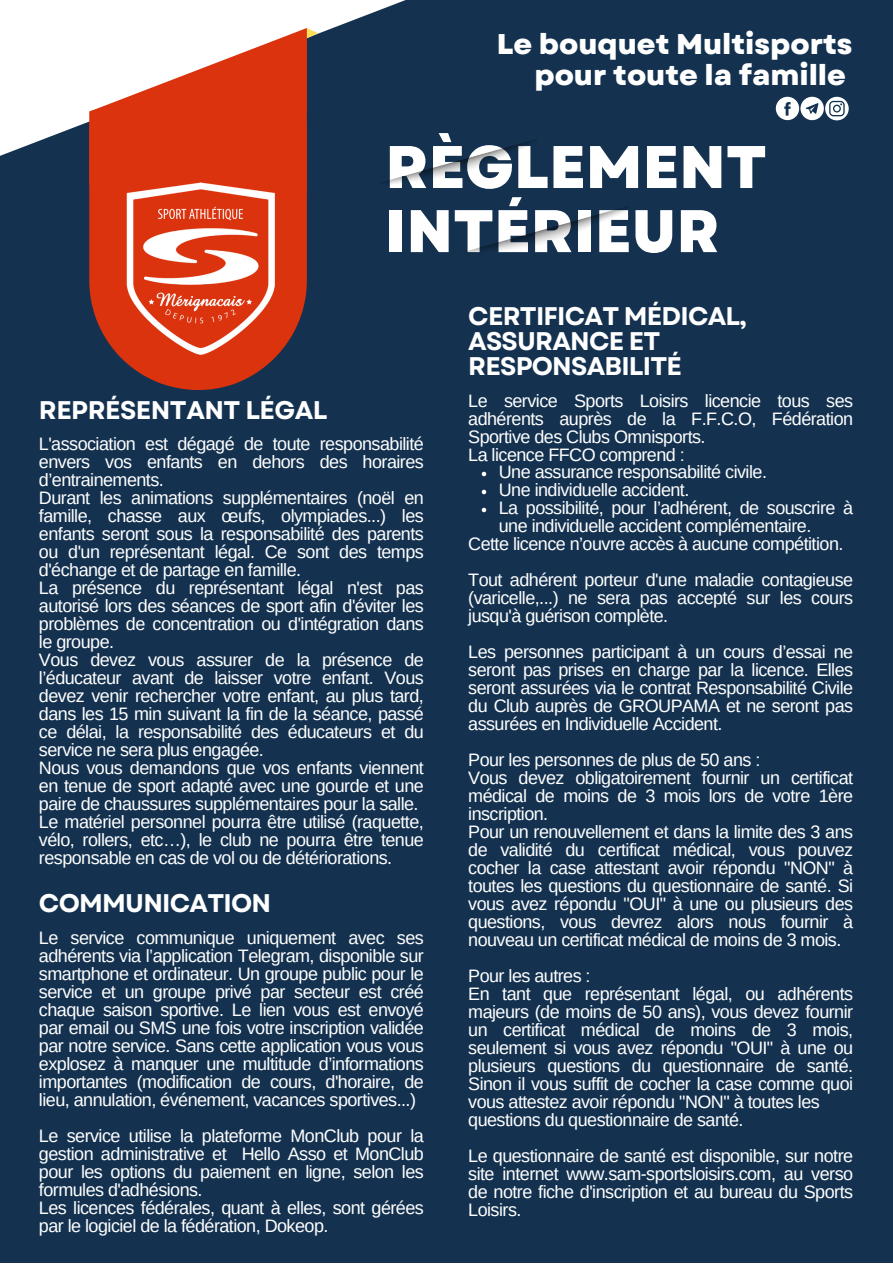
<style>
.page{position:relative;width:893px;height:1264px;background:#fff}
.page>*{position:absolute;margin:0;border:0;box-sizing:border-box;transform-origin:0 0}
.t1{font:800 60px "Garet";color:#fff}
.t2{font:800 28.5px/31.5px "Garet";color:#fff;text-align:right}
.t3{font:700 25.5px/24.8px "Garet";letter-spacing:-.03em;color:#fff}
.t4{font:18px/18px "Arimo";letter-spacing:-.03em;color:#fff;text-align:justify}
</style>
<div class="page">
<div style="left:0;top:0;width:892px;height:1262px;background:#143250"></div>
<svg style="left:0;top:0;width:405px;height:156px;fill:#fff"></svg>
<svg style="left:89px;top:195px;width:218px;height:195px;fill:#da330e"></svg>
<svg style="left:89px;top:28px;width:229px;height:167px;background:#d96850"></svg>
<img style="left:116px;top:175px;width:163px;height:185px">
<svg style="left:775px;top:97px;width:73px;height:23px"></svg>
<img style="left:380px;top:139px;width:155px;height:44px">
<img style="left:465px;top:206px;width:164px;height:47px">
<svg style="left:481px;top:472px;width:5px;height:4px"></svg>
<svg style="left:481px;top:490px;width:5px;height:4px"></svg>
<svg style="left:481px;top:507px;width:5px;height:5px"></svg>
<p class="t2" style="left:497px;top:28px;width:357px">Le bouquet Multisports pour toute la famille</p>
<p class="t1" style="left:385px;top:124px;width:383px">RÈGLEMENT</p>
<p class="t1" style="left:385px;top:188px;width:335px">INTÉRIEUR</p>
<p class="t3" style="left:39px;top:397px;width:290px">REPRÉSENTANT LÉGAL</p>
<p class="t4" style="left:39px;top:434px;width:386px">L'association est dégagé de toute responsabilité envers vos enfants en dehors des horaires d’entrainements.</p>
<p class="t4" style="left:39px;top:488px;width:386px">Durant les animations supplémentaires (noël en famille, chasse aux œufs, olympiades...) les enfants seront sous la responsabilité des parents ou d'un représentant légal. Ce sont des temps d'échange et de partage en famille.</p>
<p class="t4" style="left:39px;top:578px;width:386px">La présence du représentant légal n'est pas autorisé lors des séances de sport afin d'éviter les problèmes de concentration ou d'intégration dans le groupe.</p>
<p class="t4" style="left:39px;top:650px;width:386px">Vous devez vous assurer de la présence de l’éducateur avant de laisser votre enfant. Vous devez venir rechercher votre enfant, au plus tard, dans les 15 min suivant la fin de la séance, passé ce délai, la responsabilité des éducateurs et du service ne sera plus engagée.</p>
<p class="t4" style="left:39px;top:758px;width:386px">Nous vous demandons que vos enfants viennent en tenue de sport adapté avec une gourde et une paire de chaussures supplémentaires pour la salle.</p>
<p class="t4" style="left:39px;top:812px;width:386px">Le matériel personnel pourra être utilisé (raquette, vélo, rollers, etc…), le club ne pourra être tenue responsable en cas de vol ou de détériorations.</p>
<p class="t3" style="left:39px;top:890px;width:234px">COMMUNICATION</p>
<p class="t4" style="left:39px;top:928px;width:386px">Le service communique uniquement avec ses adhérents via l’application Telegram, disponible sur smartphone et ordinateur. Un groupe public pour le service et un groupe privé par secteur est créé chaque saison sportive. Le lien vous est envoyé par email ou SMS une fois votre inscription validée par notre service. Sans cette application vous vous explosez à manquer une multitude d’informations importantes (modification de cours, d'horaire, de lieu, annulation, événement, vacances sportives...)</p>
<p class="t4" style="left:39px;top:1126px;width:386px">Le service utilise la plateforme MonClub pour la gestion administrative et Hello Asso et MonClub pour les options du paiement en ligne, selon les formules d'adhésions.</p>
<p class="t4" style="left:39px;top:1198px;width:386px">Les licences fédérales, quant à elles, sont gérées par le logiciel de la fédération, Dokeop.</p>
<p class="t3" style="left:468px;top:304px;width:280px">CERTIFICAT MÉDICAL,<br>ASSURANCE ET<br>RESPONSABILITÉ</p>
<p class="t4" style="left:468px;top:391px;width:386px">Le service Sports Loisirs licencie tous ses adhérents auprès de la F.F.C.O, Fédération Sportive des Clubs Omnisports.</p>
<p class="t4" style="left:468px;top:445px;width:218px">La licence FFCO comprend :</p>
<p class="t4" style="left:499px;top:463px;width:270px">Une assurance responsabilité civile.</p>
<p class="t4" style="left:499px;top:481px;width:192px">Une individuelle accident.</p>
<p class="t4" style="left:499px;top:499px;width:356px">La possibilité, pour l’adhérent, de souscrire à une individuelle accident complémentaire.</p>
<p class="t4" style="left:468px;top:535px;width:376px">Cette licence n’ouvre accès à aucune compétition.</p>
<p class="t4" style="left:468px;top:571px;width:386px">Tout adhérent porteur d'une maladie contagieuse (varicelle,...) ne sera pas accepté sur les cours jusqu'à guérison complète.</p>
<p class="t4" style="left:468px;top:643px;width:386px">Les personnes participant à un cours d’essai ne seront pas prises en charge par la licence. Elles seront assurées via le contrat Responsabilité Civile du Club auprès de GROUPAMA et ne seront pas assurées en Individuelle Accident.</p>
<p class="t4" style="left:468px;top:751px;width:293px">Pour les personnes de plus de 50 ans :</p>
<p class="t4" style="left:468px;top:769px;width:386px">Vous devez obligatoirement fournir un certificat médical de moins de 3 mois lors de votre 1ère inscription.</p>
<p class="t4" style="left:468px;top:823px;width:386px">Pour un renouvellement et dans la limite des 3 ans de validité du certificat médical, vous pouvez cocher la case attestant avoir répondu "NON" à toutes les questions du questionnaire de santé. Si vous avez répondu "OUI" à une ou plusieurs des questions, vous devrez alors nous fournir à nouveau un certificat médical de moins de 3 mois.</p>
<p class="t4" style="left:468px;top:967px;width:124px">Pour les autres :</p>
<p class="t4" style="left:468px;top:985px;width:386px">En tant que représentant légal, ou adhérents majeurs (de moins de 50 ans), vous devez fournir un certificat médical de moins de 3 mois, seulement si vous avez répondu "OUI" à une ou plusieurs questions du questionnaire de santé.<br>Sinon il vous suffit de cocher la case comme quoi vous attestez avoir répondu "NON" à toutes les</p>
<p class="t4" style="left:468px;top:1110px;width:277px">questions du questionnaire de santé.</p>
<p class="t4" style="left:468px;top:1146px;width:386px">Le questionnaire de santé est disponible, sur notre site internet www.sam-sportsloisirs.com, au verso de notre fiche d'inscription et au bureau du Sports Loisirs.</p>
</div>
